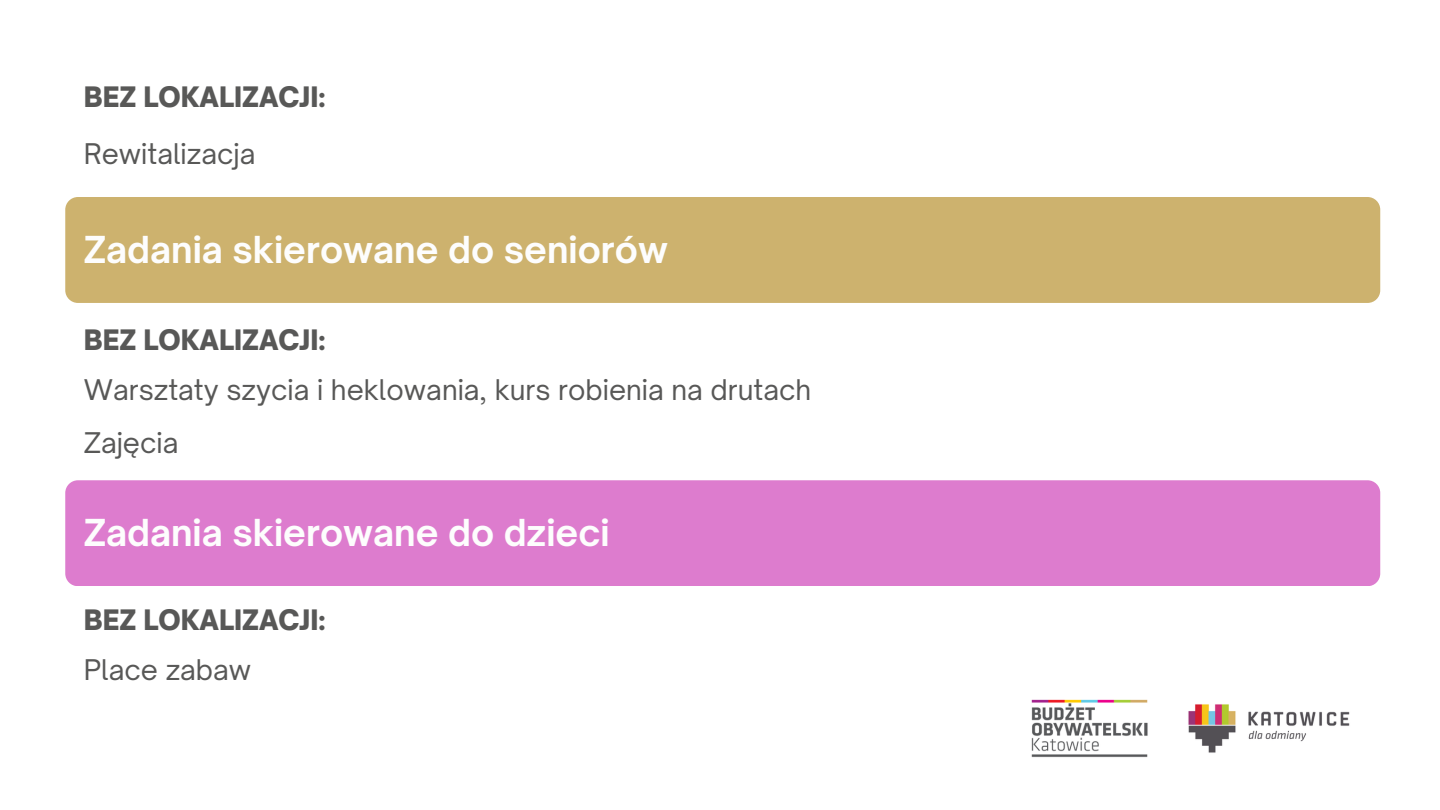
<style>
.page{position:relative;width:1440px;height:810px;background:#fff}
.page>*{position:absolute;margin:0;border:0;box-sizing:border-box;transform-origin:0 0}
.t1{font:700 35.6px "Open Sauce One";color:#fdfdfd}
.t2{font:27.3px/53px "Open Sauce One";color:#585857}
.t3{font:900 27px "Open Sauce One";color:#585857}
</style>
<div class="page">
<img style="left:1031px;top:699px;width:319px;height:59px">
<div style="left:65px;top:197px;width:1315px;height:106px;background:#cdb26e;border-radius:13px"></div>
<div style="left:65px;top:480px;width:1315px;height:106px;background:#dd7cce;border-radius:13px"></div>
<p class="t3" style="left:84px;top:80px;width:243px">BEZ LOKALIZACJI:</p>
<p class="t2" style="left:84px;top:128px;width:173px">Rewitalizacja</p>
<h1 class="t1" style="left:84px;top:227px;width:586px">Zadania skierowane do seniorów</h1>
<p class="t3" style="left:84px;top:323px;width:243px">BEZ LOKALIZACJI:</p>
<p class="t2" style="left:84px;top:363px;width:729px">Warsztaty szycia i heklowania, kurs robienia na drutach<br>Zajęcia</p>
<h1 class="t1" style="left:84px;top:511px;width:527px">Zadania skierowane do dzieci</h1>
<p class="t3" style="left:84px;top:603px;width:243px">BEZ LOKALIZACJI:</p>
<p class="t2" style="left:84px;top:643px;width:169px">Place zabaw</p>
</div>
